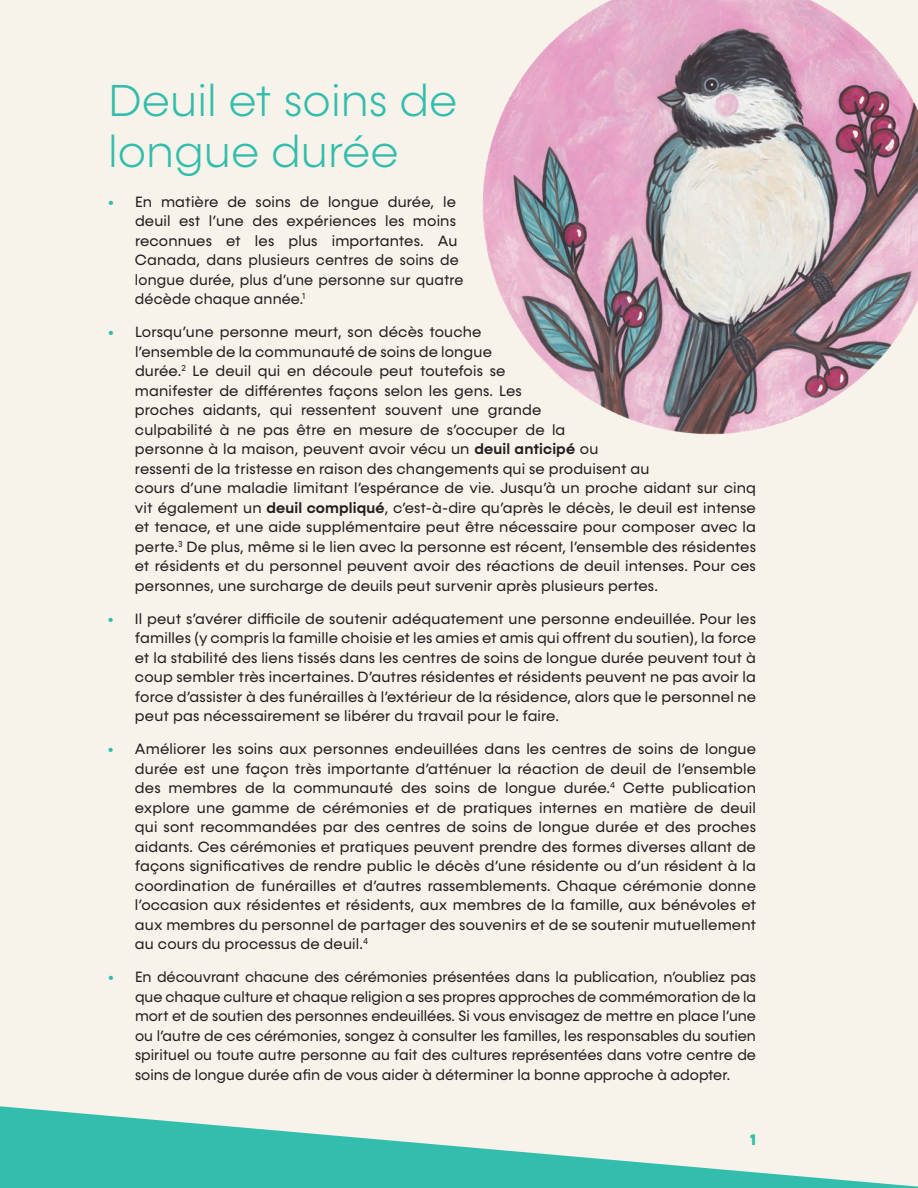
<style>
.page{position:relative;width:918px;height:1188px;background:#f8f3ea}
.page>*{position:absolute;margin:0;border:0;box-sizing:border-box;transform-origin:0 0}
.t1{font:300 45px/51px "Konnect";color:#33bdac}
.t2{font:15px/19.5px "Konnect";letter-spacing:.01em;color:#231f20;text-align:justify}
.t3{font:900 15px "Cocogoose Classic";color:#33bdac}
.s1{font-weight:900;color:#33bdac}
.s2{font-weight:600}
</style>
<div class="page">
<img style="left:482px;top:0;width:436px;height:435px">
<svg style="left:0;top:1106px;width:918px;height:82px;fill:#33bdac"></svg>
<h1 class="t1" style="left:108px;top:76px;width:351px">Deuil et soins de longue durée</h1>
<p class="t2" style="left:135px;top:192px;width:330px;text-align:left;text-indent:-27px"><span class="s1">•</span> En matière de soins de longue durée, le deuil est l’une des expériences les moins reconnues et les plus importantes. Au Canada, dans plusieurs centres de soins de longue durée, plus d’une personne sur quatre décède chaque année.<sup>1</sup></p>
<p class="t2" style="left:135px;top:323px;width:623px;text-align:left;text-indent:-27px"><span class="s1">•</span> Lorsqu’une personne meurt, son décès touche<br>l’ensemble de la communauté de soins de longue<br>durée. <sup>2</sup> Le deuil qui en découle peut toutefois se<br>manifester de différentes façons selon les gens. Les<br>proches aidants, qui ressentent souvent une grande<br>culpabilité à ne pas être en mesure de s’occuper de la<br>personne à la maison, peuvent avoir vécu un <span class="s2">deuil anticipé</span> ou<br>ressenti de la tristesse en raison des changements qui se produisent au<br>cours d’une maladie limitant l’espérance de vie. Jusqu’à un proche aidant sur cinq vit également un <span class="s2">deuil compliqué</span>, c’est-à-dire qu’après le décès, le deuil est intense et tenace, et une aide supplémentaire peut être nécessaire pour composer avec la perte. <sup>3</sup> De plus, même si le lien avec la personne est récent, l’ensemble des résidentes et résidents et du personnel peuvent avoir des réactions de deuil intenses. Pour ces personnes, une surcharge de deuils peut survenir après plusieurs pertes.</p>
<p class="t2" style="left:135px;top:609px;width:623px;text-indent:-27px"><span class="s1">•</span> Il peut s’avérer difficile de soutenir adéquatement une personne endeuillée. Pour les familles (y compris la famille choisie et les amies et amis qui offrent du soutien), la force et la stabilité des liens tissés dans les centres de soins de longue durée peuvent tout à coup sembler très incertaines. D’autres résidentes et résidents peuvent ne pas avoir la force d’assister à des funérailles à l’extérieur de la résidence, alors que le personnel ne peut pas nécessairement se libérer du travail pour le faire.</p>
<p class="t2" style="left:135px;top:740px;width:623px;text-indent:-27px"><span class="s1">•</span> Améliorer les soins aux personnes endeuillées dans les centres de soins de longue durée est une façon très importante d’atténuer la réaction de deuil de l’ensemble des membres de la communauté des soins de longue durée.<sup>4</sup> Cette publication explore une gamme de cérémonies et de pratiques internes en matière de deuil qui sont recommandées par des centres de soins de longue durée et des proches aidants. Ces cérémonies et pratiques peuvent prendre des formes diverses allant de façons significatives de rendre public le décès d’une résidente ou d’un résident à la coordination de funérailles et d’autres rassemblements. Chaque cérémonie donne l’occasion aux résidentes et résidents, aux membres de la famille, aux bénévoles et aux membres du personnel de partager des souvenirs et de se soutenir mutuellement au cours du processus de deuil.<sup>4</sup></p>
<p class="t2" style="left:135px;top:968px;width:623px;text-indent:-27px"><span class="s1">•</span> En découvrant chacune des cérémonies présentées dans la publication, n’oubliez pas que chaque culture et chaque religion a ses propres approches de commémoration de la mort et de soutien des personnes endeuillées. Si vous envisagez de mettre en place l’une ou l’autre de ces cérémonies, songez à consulter les familles, les responsables du soutien spirituel ou toute autre personne au fait des cultures représentées dans votre centre de soins de longue durée afin de vous aider à déterminer la bonne approche à adopter.</p>
<p class="t3" style="left:750px;top:1128px;width:7px">1</p>
</div>
